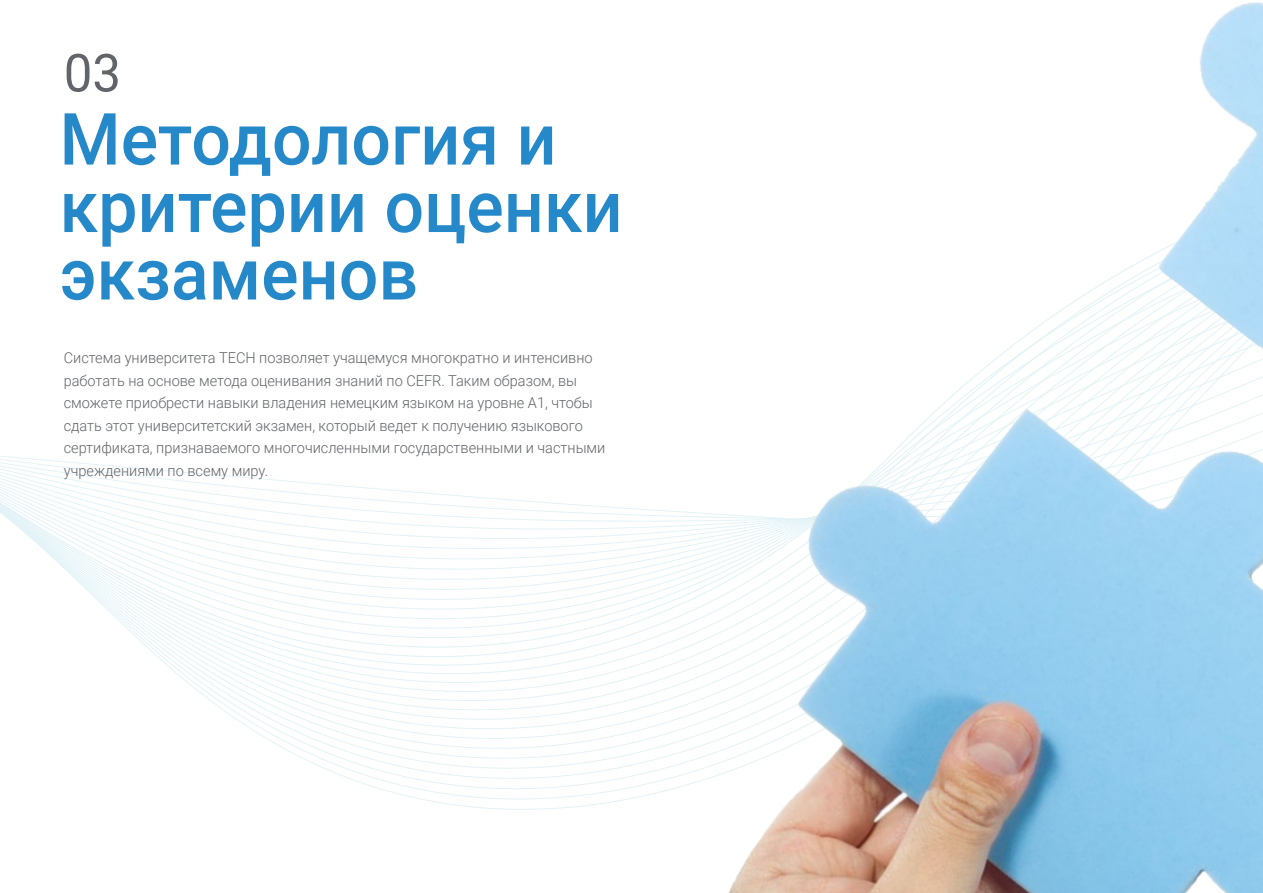
<style>
.page{position:relative;width:1263px;height:893px;background:#fff}
.page>*{position:absolute;margin:0;border:0;box-sizing:border-box;transform-origin:0 0}
.t1{font:500 72px/67.5px "Roboto";color:#2488c9}
.t2{font:52.5px "Roboto";color:#61646a}
.t3{font:300 15px/22.5px "Roboto";color:#61646a}
</style>
<div class="page">
<svg style="left:0;top:456px;width:526px;height:354px"></svg>
<img style="left:526px;top:2px;width:737px;height:891px">
<h2 class="t2" style="left:64px;top:36px;width:59px">03</h2>
<h1 class="t1" style="left:60px;top:103px;width:565px">Методология и критерии оценки экзаменов</h1>
<p class="t3" style="left:64px;top:346px;width:543px">Система университета TECH позволяет учащемуся многократно и интенсивно работать на основе метода оценивания знаний по CEFR. Таким образом, вы сможете приобрести навыки владения немецким языком на уровне A1, чтобы сдать этот университетский экзамен, который ведет к получению языкового сертификата, признаваемого многочисленными государственными и частными учреждениями по всему миру.</p>
</div>
